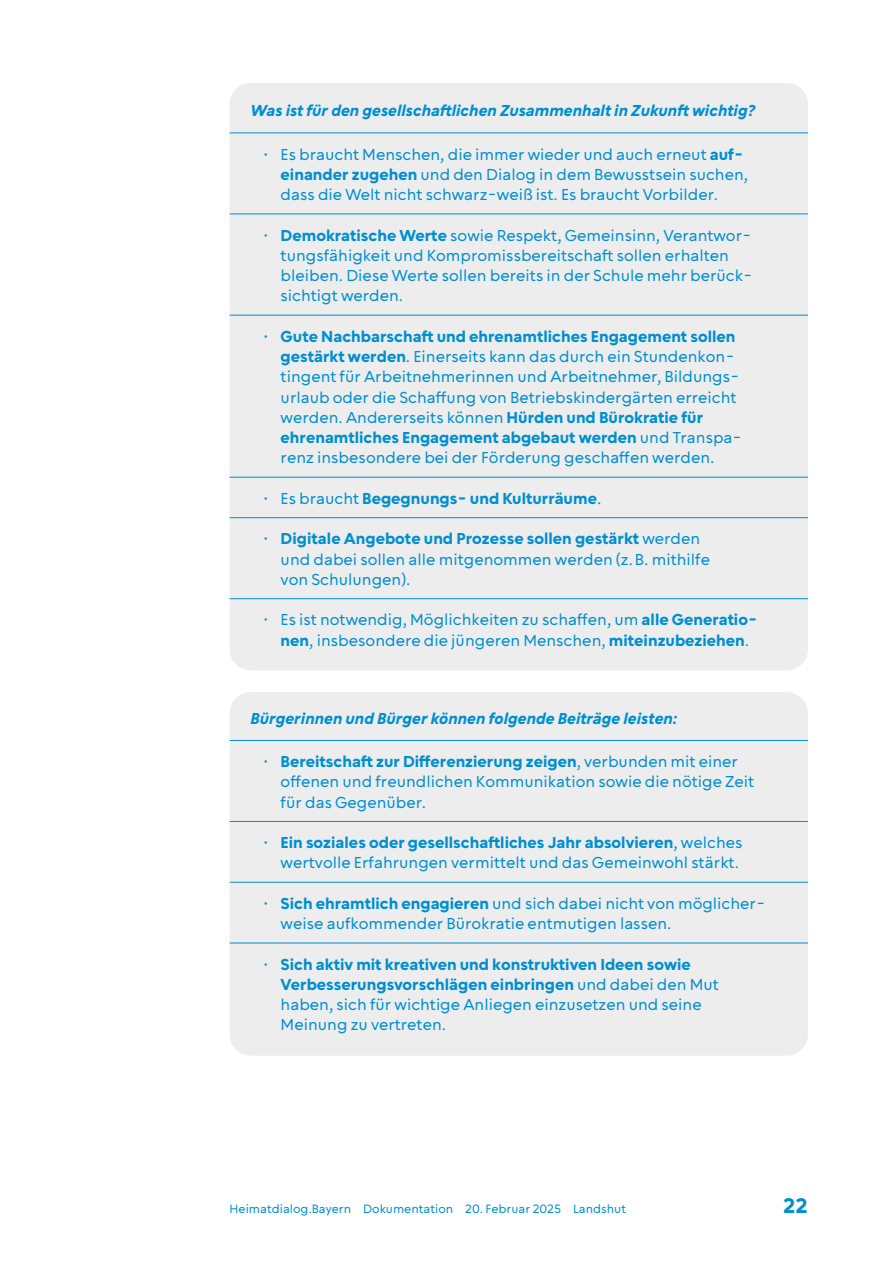
<style>
.page{position:relative;width:893px;height:1263px;background:#fff}
.page>*{position:absolute;margin:0;border:0;box-sizing:border-box;transform-origin:0 0}
.t1{font:800 21px "Chesna Grotesk";color:#008fcf}
.t2{font:15.75px/20.2px "Chesna Grotesk";color:#008fcf}
.t3{font:italic 800 15.75px "Chesna Grotesk";color:#008fcf}
.t4{font:800 15.75px "Chesna Grotesk";color:#008fcf}
.t5{font:12px "Chesna Grotesk";color:#008fcf}
.s1{font-weight:800}
.s2{font-weight:400}
</style>
<div class="page">
<div style="left:230px;top:83px;width:578px;height:587px;background:#ededed;border-radius:21px"></div>
<hr style="left:230px;top:133px;width:578px;height:1px;background:#008fcf">
<hr style="left:230px;top:214px;width:578px;height:1px;background:#008fcf">
<hr style="left:230px;top:315px;width:578px;height:1px;background:#008fcf">
<hr style="left:230px;top:477px;width:578px;height:1px;background:#008fcf">
<hr style="left:230px;top:517px;width:578px;height:1px;background:#008fcf">
<hr style="left:230px;top:598px;width:578px;height:1px;background:#008fcf">
<div style="left:230px;top:692px;width:578px;height:364px;background:#ededed;border-radius:21px"></div>
<hr style="left:230px;top:740px;width:578px;height:1px;background:#008fcf">
<hr style="left:230px;top:821px;width:578px;height:1px;background:#008fcf">
<hr style="left:230px;top:882px;width:578px;height:1px;background:#008fcf">
<hr style="left:230px;top:943px;width:578px;height:1px;background:#008fcf">
<p class="t3" style="left:251px;top:100px;width:506px">Was ist für den gesellschaftlichen Zusammenhalt in Zukunft wichtig?</p>
<p class="t2" style="left:281px;top:144px;width:469px;text-indent:-17px">• Es braucht Menschen, die immer wieder und auch erneut <span class="s1">auf&shy;einander zugehen</span> und den Dialog in dem Bewusstsein suchen, dass die Welt nicht schwarz-weiß ist. Es braucht Vorbilder.</p>
<p class="t2" style="left:281px;top:225px;width:473px;text-indent:-17px">• <span class="s1">Demokratische Werte</span> sowie Respekt, Gemeinsinn, Verantwor&shy;tungsfähigkeit und Kompromissbereitschaft sollen erhalten bleiben. Diese Werte sollen bereits in der Schule mehr berück&shy;sichtigt werden.</p>
<p class="t2" style="left:281px;top:326px;width:463px;text-indent:-17px">• <span class="s1">Gute Nachbarschaft und ehrenamtliches Engagement sollen gestärkt werden</span>. Einerseits kann das durch ein Stundenkon&shy;tingent für Arbeitnehmerinnen und Arbeitnehmer, Bildungs&shy;urlaub oder die Schaffung von Betriebskindergärten erreicht werden. Andererseits können <span class="s1">Hürden und Bürokratie für ehrenamtliches Engagement abgebaut werden</span> und Transpa&shy;renz insbesondere bei der Förderung geschaffen werden.</p>
<p class="t4" style="left:264px;top:488px;width:339px"><span class="s2">• Es braucht</span> Begegnungs- und Kulturräume<span class="s2">.</span></p>
<p class="t2" style="left:281px;top:528px;width:431px;text-indent:-17px">• <span class="s1">Digitale Angebote und Prozesse sollen gestärkt</span> werden und dabei sollen alle mitgenommen werden (z.B. mithilfe von Schulungen).</p>
<p class="t2" style="left:264px;top:609px;width:495px;text-align:center">• Es ist notwendig, Möglichkeiten zu schaffen, um <span class="s1">alle Generatio&shy;nen</span>, insbesondere die jüngeren Menschen, <span class="s1">miteinzubeziehen</span>.</p>
<p class="t3" style="left:251px;top:708px;width:428px">Bürgerinnen und Bürger können folgende Beiträge leisten:</p>
<p class="t2" style="left:281px;top:751px;width:475px;text-indent:-17px">• <span class="s1">Bereitschaft zur Differenzierung zeigen</span>, verbunden mit einer offenen und freundlichen Kommunikation sowie die nötige Zeit für das Gegenüber.</p>
<p class="t2" style="left:264px;top:832px;width:480px;text-align:right">• <span class="s1">Ein soziales oder gesellschaftliches Jahr absolvieren</span>, welches wertvolle Erfahrungen vermittelt und das Gemeinwohl stärkt.</p>
<p class="t2" style="left:281px;top:893px;width:486px;text-indent:-17px">• <span class="s1">Sich ehramtlich engagieren</span> und sich dabei nicht von möglicher&shy;weise aufkommender Bürokratie entmutigen lassen.</p>
<p class="t2" style="left:281px;top:954px;width:440px;text-indent:-17px">• <span class="s1">Sich aktiv mit kreativen und konstruktiven Ideen sowie Verbesserungsvorschlägen einbringen</span> und dabei den Mut haben, sich für wichtige Anliegen einzusetzen und seine Meinung zu vertreten.</p>
<p class="t5" style="left:230px;top:1201px;width:398px">Heimatdialog.Bayern Dokumentation 20. Februar 2025 Landshut</p>
<h1 class="t1" style="left:783px;top:1192px;width:26px">22</h1>
</div>
